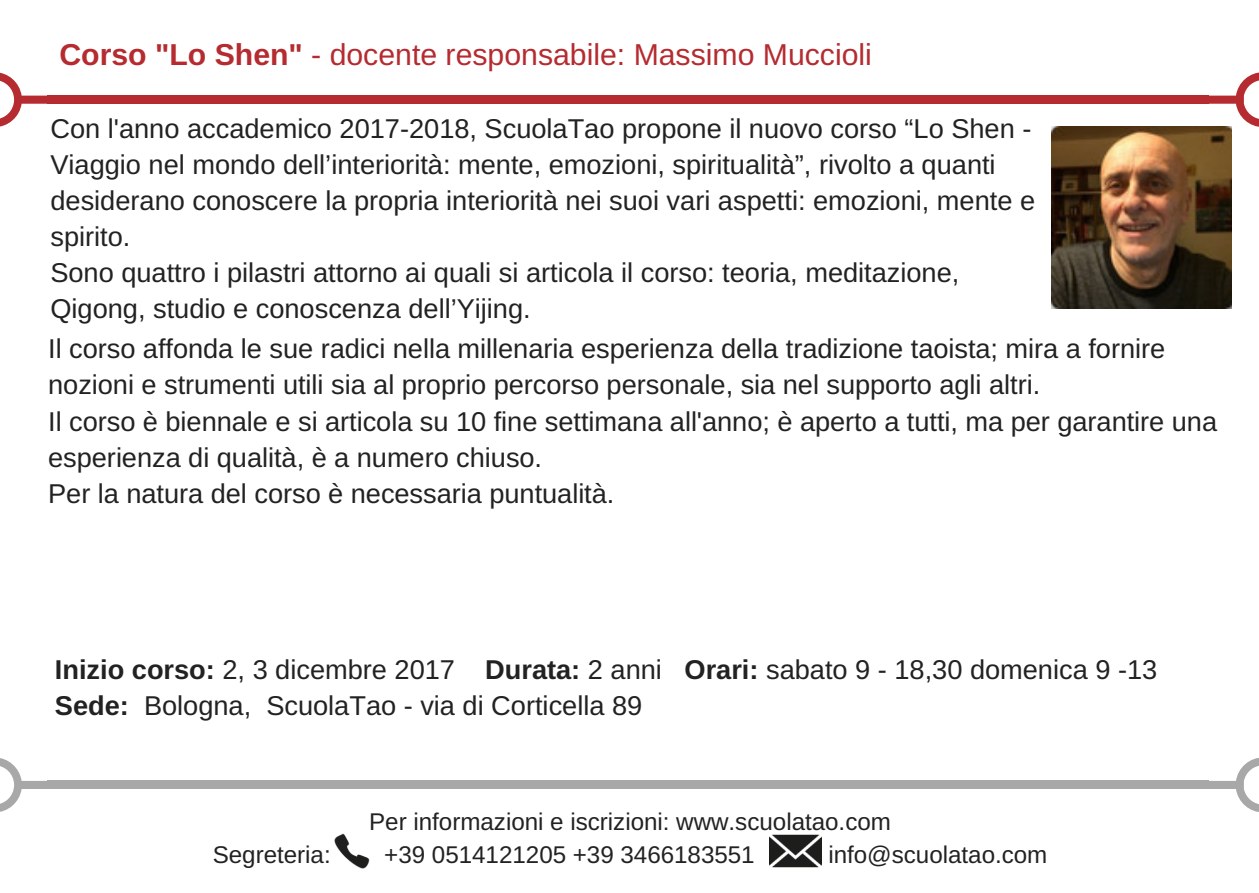
<style>
.page{position:relative;width:1259px;height:893px;background:#fff}
.page>*{position:absolute;margin:0;border:0;box-sizing:border-box;transform-origin:0 0}
.t1{font:30.3px "Arimo";color:#b52b30}
.t2{font:27.3px/36px "Arimo";color:#222}
.t3{font:24.3px "Arimo";color:#222}
.s1{font-weight:700}
</style>
<div class="page">
<div style="left:47px;top:96px;width:1162px;height:8px;background:#b52b30"></div>
<svg style="left:1206px;top:72px;width:53px;height:55px"></svg>
<svg style="left:0;top:72px;width:50px;height:55px"></svg>
<div style="left:47px;top:781px;width:1162px;height:8px;background:#a8a8a8"></div>
<svg style="left:1206px;top:758px;width:53px;height:54px"></svg>
<svg style="left:0;top:758px;width:50px;height:54px"></svg>
<img style="left:334px;top:833px;width:36px;height:36px">
<img style="left:769px;top:834px;width:52px;height:34px">
<img style="left:1051px;top:126px;width:181px;height:183px">
<p class="t1" style="left:59px;top:38px;width:814px"><span class="s1">Corso "Lo Shen"</span> - docente responsabile: Massimo Muccioli</p>
<p class="t2" style="left:50px;top:110px;width:986px">Con l'anno accademico 2017-2018, ScuolaTao propone il nuovo corso “Lo Shen - Viaggio nel mondo dell’interiorità: mente, emozioni, spiritualità”, rivolto a quanti desiderano conoscere la propria interiorità nei suoi vari aspetti: emozioni, mente e spirito.<br>Sono quattro i pilastri attorno ai quali si articola il corso: teoria, meditazione, Qigong, studio e conoscenza dell’Yijing.</p>
<p class="t2" style="left:48px;top:331px;width:1170px">Il corso affonda le sue radici nella millenaria esperienza della tradizione taoista; mira a fornire nozioni e strumenti utili sia al proprio percorso personale, sia nel supporto agli altri.<br>Il corso è biennale e si articola su 10 fine settimana all'anno; è aperto a tutti, ma per garantire una esperienza di qualità, è a numero chiuso.<br>Per la natura del corso è necessaria puntualità.</p>
<p class="t2" style="left:55px;top:651px;width:1104px"><span class="s1">Inizio corso:</span> 2, 3 dicembre 2017 <span class="s1">Durata:</span> 2 anni <span class="s1">Orari:</span> sabato 9 - 18,30 domenica 9 -13<br><span class="s1">Sede:</span> Bologna, ScuolaTao - via di Corticella 89</p>
<p class="t3" style="left:369px;top:807px;width:523px">Per informazioni e iscrizioni: www.scuolatao.com</p>
<p class="t3" style="left:213px;top:841px;width:119px">Segreteria:</p>
<p class="t3" style="left:384px;top:841px;width:372px">+39 0514121205 +39 3466183551</p>
<p class="t3" style="left:828px;top:841px;width:221px">info@scuolatao.com</p>
</div>
